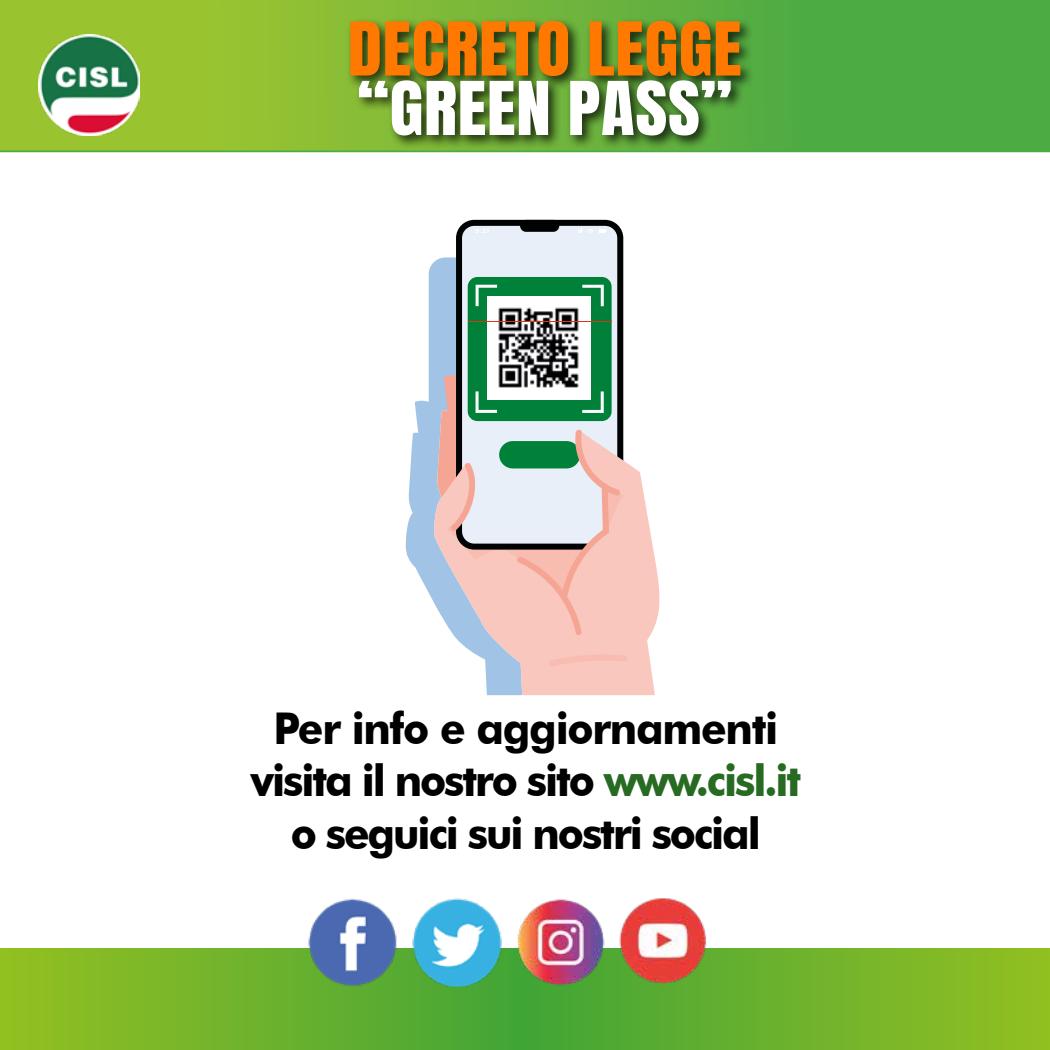
<style>
.page{position:relative;width:1050px;height:1050px;background:#fff}
.page>*{position:absolute;margin:0;border:0;box-sizing:border-box;transform-origin:0 0}
.t1{font:63px "Anton";letter-spacing:.01em;color:#ff7800;scale:1.1 1}
.t2{font:63px "Anton";letter-spacing:.01em;color:#fff;scale:1.1 1}
.t3{font:700 43.75px/52.5px "Futura BT";letter-spacing:-.05em;color:#000;text-align:center;scale:.96 1}
.s1{color:#276a21}
</style>
<div class="page">
<div style="left:0;top:949px;width:525px;height:101px;background:linear-gradient(to right,#94c022,#43a437)"></div>
<svg style="left:0;top:0;width:1050px;height:152px;background:#6fb63a"></svg>
<div style="left:525px;top:949px;width:525px;height:101px;background:linear-gradient(to right,#43a437,#93bf22)"></div>
<img style="left:39px;top:34px;width:101px;height:101px">
<div style="left:346px;top:16px;width:409px;height:134px;background:#000;opacity:.75"></div>
<img style="left:308px;top:899px;width:89px;height:88px">
<img style="left:412px;top:899px;width:89px;height:88px">
<img style="left:516px;top:899px;width:89px;height:88px">
<img style="left:620px;top:899px;width:89px;height:88px">
<svg style="left:406px;top:257px;width:50px;height:346px;fill:#a1c4e6"></svg>
<svg style="left:456px;top:220px;width:167px;height:153px;background:#7eaa99"></svg>
<div style="left:520px;top:220px;width:39px;height:12px;background:#010202;border-radius:6px"></div>
<svg style="left:578px;top:228px;width:15px;height:5px"></svg>
<svg style="left:599px;top:229px;width:7px;height:4px"></svg>
<svg style="left:476px;top:285px;width:21px;height:21px"></svg>
<svg style="left:582px;top:285px;width:22px;height:21px"></svg>
<img style="left:487px;top:296px;width:103px;height:77px">
<hr style="left:468px;top:321px;width:143px;height:1px;background:#dd3514">
<svg style="left:434px;top:373px;width:226px;height:322px;background:#d2c8c2"></svg>
<h1 class="t1" style="left:348px;top:17px;width:360px">DECRETO LEGGE</h1>
<h1 class="t2" style="left:357px;top:76px;width:343px">“GREEN PASS”</h1>
<p class="t3" style="left:251px;top:702px;width:575px">Per info e aggiornamenti visita il nostro sito <span class="s1">www.cisl.it </span>o seguici sui nostri social</p>
</div>
